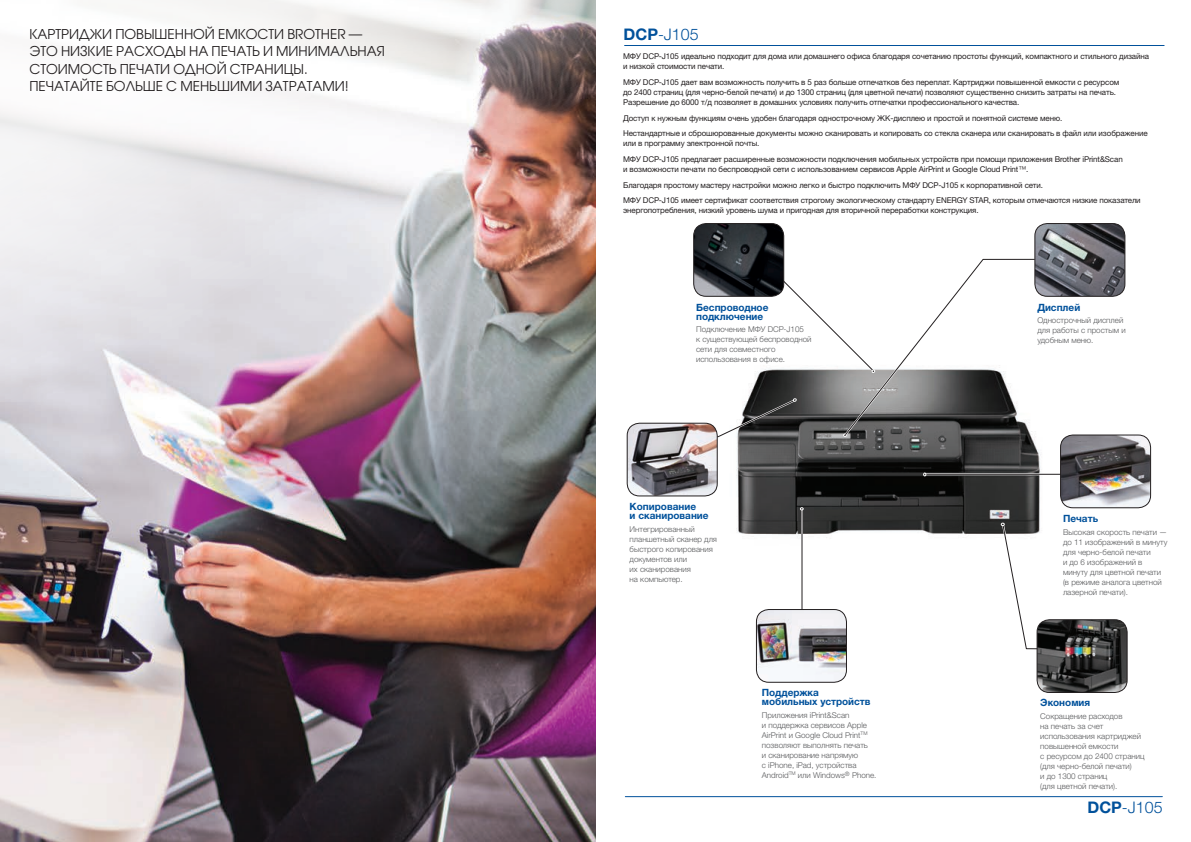
<style>
.page{position:relative;width:1191px;height:842px;background:#fff}
.page>*{position:absolute;margin:0;border:0;box-sizing:border-box;transform-origin:0 0}
.t1{font:300 16px "Helvetica Neue LTW1 G";color:#01519b}
.t2{font:13.5px/17.5px "Avant Garde Gothic Book ITC";color:#231f20}
.t3{font:700 10px/9px "Helvetica Neue LTW1 G";color:#01519b}
.t4{font:8px/15.7px "Helvetica Neue LTW1 G";letter-spacing:-.015em;color:#231f20}
.t5{font:300 8px/10px "Helvetica Neue LTW1 G";color:#57585a}
.s1{font-weight:700}
.s2{font-weight:300}
</style>
<div class="page">
<img style="left:736px;top:439px;width:305px;height:99px">
<img style="left:0;top:401px;width:595px;height:441px">
<img style="left:0;top:0;width:596px;height:401px">
<hr style="left:624px;top:45px;width:540px;height:1px;background:#01519b">
<hr style="left:625px;top:796px;width:537px;height:1px;background:#01519b">
<img style="left:1035px;top:224px;width:89px;height:72px">
<div style="left:1034px;top:223px;width:91px;height:74px;border:1px solid #231f20;border-radius:12px"></div>
<svg style="left:1000px;top:523px;width:41px;height:127px"></svg>
<hr style="left:925px;top:473px;width:164px;height:2px;background:#fff">
<hr style="left:925px;top:474px;width:164px;height:1px;background:#231f20">
<img style="left:1060px;top:435px;width:90px;height:73px">
<div style="left:1060px;top:435px;width:91px;height:73px;border:1px solid #231f20;border-radius:12px"></div>
<img style="left:1037px;top:620px;width:90px;height:72px">
<div style="left:1036px;top:619px;width:91px;height:74px;border:1px solid #231f20;border-radius:12px"></div>
<img style="left:693px;top:224px;width:90px;height:28px">
<div style="left:693px;top:223px;width:91px;height:74px;border:1px solid #231f20;border-radius:12px"></div>
<hr style="left:801px;top:510px;width:2px;height:164px;background:#fff">
<hr style="left:801px;top:510px;width:1px;height:164px;background:#231f20">
<svg style="left:671px;top:252px;width:364px;height:187px"></svg>
<img style="left:756px;top:609px;width:90px;height:73px">
<div style="left:756px;top:609px;width:91px;height:74px;border:1px solid #231f20;border-radius:12px"></div>
<img style="left:627px;top:423px;width:90px;height:73px">
<div style="left:627px;top:423px;width:90px;height:73px;border:1px solid #231f20;border-radius:12px"></div>
<h2 class="t2" style="left:29px;top:25px;width:357px">КАРТРИДЖИ ПОВЫШЕННОЙ ЕМКОСТИ BROTHER — ЭТО НИЗКИЕ РАСХОДЫ НА ПЕЧАТЬ И МИНИМАЛЬНАЯ СТОИМОСТЬ ПЕЧАТИ ОДНОЙ СТРАНИЦЫ.<br>ПЕЧАТАЙТЕ БОЛЬШЕ С МЕНЬШИМИ ЗАТРАТАМИ!</h2>
<h1 class="t1" style="left:623px;top:24px;width:76px"><span class="s1">DCP</span>-J105</h1>
<p class="t4" style="left:623px;top:51px;width:527px;line-height:10px">МФУ DCP-J105 идеально подходит для дома или домашнего офиса благодаря сочетанию простоты функций, компактного и стильного дизайна и низкой стоимости печати.</p>
<p class="t4" style="left:623px;top:77px;width:498px;line-height:10px">МФУ DCP-J105 дает вам возможность получить в 5 раз больше отпечатков без переплат. Картриджи повышенной емкости с ресурсом до 2400 страниц (для черно-белой печати) и до 1300 страниц (для цветной печати) позволяют существенно снизить затраты на печать.<br>Разрешение до 6000 т/д позволяет в домашних условиях получить отпечатки профессионального качества.</p>
<p class="t4" style="left:623px;top:110px;width:526px">Доступ к нужным функциям очень удобен благодаря однострочному ЖК-дисплею и простой и понятной системе меню.<br>Нестандартные и сброшюрованные документы можно сканировать и копировать со стекла сканера или сканировать в файл или изображение</p>
<p class="t4" style="left:623px;top:135px;width:501px">или в программу электронной почты.<br>МФУ DCP-J105 предлагает расширенные возможности подключения мобильных устройств при помощи приложения Brother iPrint&amp;Scan</p>
<p class="t4" style="left:623px;top:161px;width:519px">и возможности печати по беспроводной сети с использованием сервисов Apple AirPrint и Google Cloud Print<span class="s2">™</span>.<br>Благодаря простому мастеру настройки можно легко и быстро подключить МФУ DCP-J105 к корпоративной сети.<br>МФУ DCP-J105 имеет сертификат соответствия строгому экологическому стандарту ENERGY STAR, которым отмечаются низкие показатели</p>
<p class="t4" style="left:623px;top:202px;width:357px">энергопотребления, низкий уровень шума и пригодная для вторичной переработки конструкция.</p>
<p class="t3" style="left:696px;top:302px;width:74px">Беспроводное подключение</p>
<p class="t5" style="left:696px;top:325px;width:117px">Подключение МФУ DCP-J105<br>к существующей беспроводной сети для совместного использования в офисе.</p>
<p class="t3" style="left:629px;top:502px;width:80px">Копирование<br>и сканирование</p>
<p class="t5" style="left:629px;top:524px;width:89px">Интегрированный планшетный сканер для быстрого копирования документов или<br>их сканирования<br>на компьютер.</p>
<p class="t3" style="left:762px;top:688px;width:110px">Поддержка мобильных устройств</p>
<p class="t5" style="left:762px;top:710px;width:116px">Приложения iPrint&amp;Scan<br>и поддержка сервисов Apple<br>AirPrint и Google Cloud Print<sup>TM </sup>позволяют выполнять печать<br>и сканирование напрямую<br>с iPhone, iPad, устройства<br>Android<sup>TM</sup> или Windows<sup>®</sup> Phone.</p>
<p class="t3" style="left:1037px;top:302px;width:44px">Дисплей</p>
<p class="t5" style="left:1037px;top:316px;width:90px">Однострочный дисплей для работы с простым и удобным меню.</p>
<p class="t3" style="left:1063px;top:514px;width:37px">Печать</p>
<p class="t5" style="left:1063px;top:527px;width:106px">Высокая скорость печати — до 11 изображений в минуту для черно-белой печати<br>и до 6 изображений в минуту для цветной печати (в режиме аналога цветной лазерной печати).</p>
<p class="t3" style="left:1040px;top:698px;width:51px">Экономия</p>
<p class="t5" style="left:1040px;top:711px;width:106px">Сокращение расходов<br>на печать за счет использования картриджей повышенной емкости<br>с ресурсом до 2400 страниц (для черно-белой печати)<br>и до 1300 страниц<br>(для цветной печати).</p>
<h1 class="t1" style="left:1087px;top:797px;width:76px"><span class="s1">DCP</span>-J105</h1>
</div>
